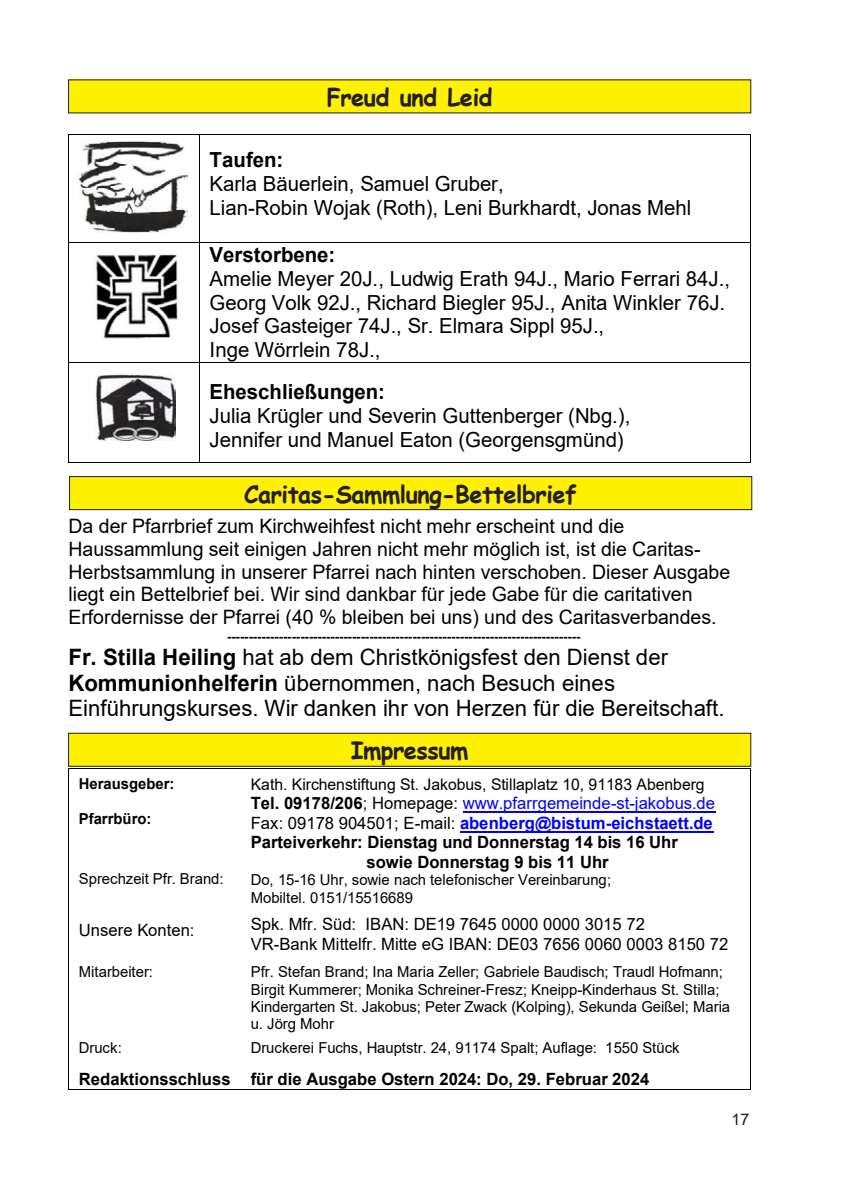
<style>
.page{position:relative;width:842px;height:1191px;background:#fff}
.page>*{position:absolute;margin:0;border:0;box-sizing:border-box;transform-origin:0 0}
.t1{font:700 24px "Comic Sans MS";letter-spacing:-.02em;color:#231f20}
.t2{font:22.6px/26px "Arial";color:#000}
.t3{font:20.8px/23.8px "Arial";color:#000}
.t4{font:700 20.8px "Arial";color:#000}
.t5{font:19.8px/22.6px "Arial";color:#000}
.t6{font:700 17px "Arial";color:#000}
.t7{font:17px/19.4px "Arial";letter-spacing:.005em;color:#000}
.t8{font:17px "Arial";letter-spacing:.005em;color:#00f}
.t9{font:700 17px "Arial";color:#00f}
.t10{font:16px "Arial";letter-spacing:-.005em;color:#000}
.t11{font:16px "Arial";color:#231f20}
.t12{font:15.2px/17.4px "Arial";letter-spacing:-.005em;color:#000}
.t13{font:700 15.2px "Arial";color:#000}
.t14{font:700 13px "Arial";color:#000}
.s1{font-weight:700}
.s2{font-weight:700;color:#000}
.s3{color:#000}
.s4{font-weight:400;color:#000}
</style>
<div class="page">
<hr style="left:69px;top:134px;width:130px;height:1px;background:#000">
<hr style="left:200px;top:134px;width:550px;height:1px;background:#000">
<hr style="left:68px;top:135px;width:1px;height:107px;background:#000">
<hr style="left:199px;top:135px;width:1px;height:107px;background:#000">
<hr style="left:750px;top:135px;width:1px;height:107px;background:#000">
<hr style="left:69px;top:242px;width:130px;height:1px;background:#000">
<hr style="left:200px;top:242px;width:550px;height:1px;background:#000">
<hr style="left:68px;top:243px;width:1px;height:118px;background:#000">
<hr style="left:199px;top:243px;width:1px;height:118px;background:#000">
<hr style="left:750px;top:243px;width:1px;height:118px;background:#000">
<hr style="left:69px;top:361px;width:130px;height:1px;background:#000">
<hr style="left:200px;top:361px;width:550px;height:1px;background:#000">
<hr style="left:68px;top:362px;width:1px;height:100px;background:#000">
<hr style="left:69px;top:462px;width:130px;height:1px;background:#000">
<hr style="left:199px;top:362px;width:1px;height:100px;background:#000">
<hr style="left:200px;top:462px;width:550px;height:1px;background:#000">
<hr style="left:750px;top:362px;width:1px;height:100px;background:#000">
<hr style="left:463px;top:811px;width:252px;height:1px;background:#00f">
<hr style="left:460px;top:830px;width:253px;height:2px;background:#00f">
<hr style="left:69px;top:767px;width:172px;height:1px;background:#000">
<hr style="left:242px;top:767px;width:508px;height:1px;background:#000">
<hr style="left:68px;top:768px;width:1px;height:188px;background:#000">
<hr style="left:750px;top:768px;width:1px;height:188px;background:#000">
<hr style="left:68px;top:963px;width:1px;height:76px;background:#000">
<hr style="left:750px;top:963px;width:1px;height:76px;background:#000">
<svg style="left:68px;top:1039px;width:1px;height:50px"></svg>
<hr style="left:69px;top:1088px;width:172px;height:1px;background:#000">
<hr style="left:240px;top:1088px;width:510px;height:1px;background:#000">
<svg style="left:750px;top:1039px;width:1px;height:50px"></svg>
<img style="left:79px;top:141px;width:109px;height:92px">
<img style="left:96px;top:254px;width:82px;height:84px">
<img style="left:96px;top:374px;width:80px;height:67px">
<div style="left:69px;top:80px;width:682px;height:33px;background:#fff101"></div>
<div style="left:70px;top:476px;width:682px;height:33px;background:#fff101"></div>
<div style="left:69px;top:476px;width:683px;height:34px;border:1px solid #231f20"></div>
<div style="left:69px;top:733px;width:682px;height:33px;background:#fff101"></div>
<div style="left:68px;top:732px;width:683px;height:34px;border:1px solid #231f20"></div>
<h1 class="t1" style="left:327px;top:80px;width:167px">Freud und Leid</h1>
<h3 class="t4" style="left:210px;top:145px;width:75px">Taufen:</h3>
<h3 class="t3" style="left:210px;top:172px;width:483px">Karla Bäuerlein, Samuel Gruber,<br>Lian-Robin Wojak (Roth), Leni Burkhardt, Jonas Mehl</h3>
<h3 class="t4" style="left:210px;top:240px;width:127px">Verstorbene:</h3>
<h3 class="t3" style="left:210px;top:266px;width:522px">Amelie Meyer 20J., Ludwig Erath 94J., Mario Ferrari 84J., Georg Volk 92J., Richard Biegler 95J., Anita Winkler 76J.<br>Josef Gasteiger 74J., Sr. Elmara Sippl 95J.,<br>Inge Wörrlein 78J.,</h3>
<h3 class="t4" style="left:210px;top:377px;width:177px">Eheschließungen:</h3>
<h3 class="t3" style="left:210px;top:403px;width:422px">Julia Krügler und Severin Guttenberger (Nbg.),<br>Jennifer und Manuel Eaton (Georgensgmünd)</h3>
<h1 class="t1" style="left:244px;top:476px;width:335px">Caritas-Sammlung-Bettelbrief</h1>
<p class="t5" style="left:68px;top:515px;width:663px">Da der Pfarrbrief zum Kirchweihfest nicht mehr erscheint und die Haussammlung seit einigen Jahren nicht mehr möglich ist, ist die Caritas-Herbstsammlung in unserer Pfarrei nach hinten verschoben. Dieser Ausgabe liegt ein Bettelbrief bei. Wir sind dankbar für jede Gabe für die caritativen Erfordernisse der Pfarrei (40 % bleiben bei uns) und des Caritasverbandes.</p>
<p class="t14" style="left:227px;top:627px;width:355px">----------------------------------------------------------------------------------</p>
<h2 class="t2" style="left:68px;top:643px;width:657px"><span class="s1">Fr. Stilla Heiling</span> hat ab dem Christkönigsfest den Dienst der<br><span class="s1">Kommunionhelferin</span> übernommen, nach Besuch eines<br>Einführungskurses. Wir danken ihr von Herzen für die Bereitschaft.</h2>
<p class="t13" style="left:79px;top:773px;width:97px">Herausgeber:</p>
<p class="t13" style="left:79px;top:808px;width:74px">Pfarrbüro:</p>
<p class="t12" style="left:79px;top:870px;width:146px">Sprechzeit Pfr. Brand:</p>
<p class="t7" style="left:79px;top:920px;width:117px">Unsere Konten:</p>
<h1 class="t1" style="left:351px;top:733px;width:119px">Impressum</h1>
<p class="t10" style="left:251px;top:773px;width:455px">Kath. Kirchenstiftung St. Jakobus, Stillaplatz 10, 91183 Abenberg</p>
<p class="t8" style="left:251px;top:791px;width:466px"><span class="s2">Tel. 09178/206</span><span class="s3">; Homepage:</span> www.pfarrgemeinde-st-jakobus.de</p>
<p class="t9" style="left:251px;top:811px;width:464px"><span class="s4">Fax: 09178 904501; E-mail:</span> abenberg@bistum-eichstaett.de</p>
<p class="t6" style="left:251px;top:830px;width:429px">Parteiverkehr: Dienstag und Donnerstag 14 bis 16 Uhr</p>
<p class="t6" style="left:367px;top:849px;width:244px">sowie Donnerstag 9 bis 11 Uhr</p>
<p class="t12" style="left:251px;top:871px;width:362px">Do, 15-16 Uhr, sowie nach telefonischer Vereinbarung;<br>Mobiltel. 0151/15516689</p>
<p class="t7" style="left:251px;top:914px;width:479px">Spk. Mfr. Süd: IBAN: DE19 7645 0000 0000 3015 72<br>VR-Bank Mittelfr. Mitte eG IBAN: DE03 7656 0060 0003 8150 72</p>
<p class="t12" style="left:79px;top:963px;width:75px">Mitarbeiter:</p>
<p class="t12" style="left:251px;top:963px;width:481px">Pfr. Stefan Brand; Ina Maria Zeller; Gabriele Baudisch; Traudl Hofmann; Birgit Kummerer; Monika Schreiner-Fresz; Kneipp-Kinderhaus St. Stilla; Kindergarten St. Jakobus; Peter Zwack (Kolping), Sekunda Geißel; Maria u. Jörg Mohr</p>
<p class="t12" style="left:79px;top:1039px;width:44px">Druck:</p>
<p class="t12" style="left:251px;top:1039px;width:430px">Druckerei Fuchs, Hauptstr. 24, 91174 Spalt; Auflage: 1550 Stück</p>
<p class="t6" style="left:79px;top:1066px;width:572px">Redaktionsschluss für die Ausgabe Ostern 2024: Do, 29. Februar 2024</p>
<p class="t11" style="left:731px;top:1108px;width:19px">17</p>
</div>
